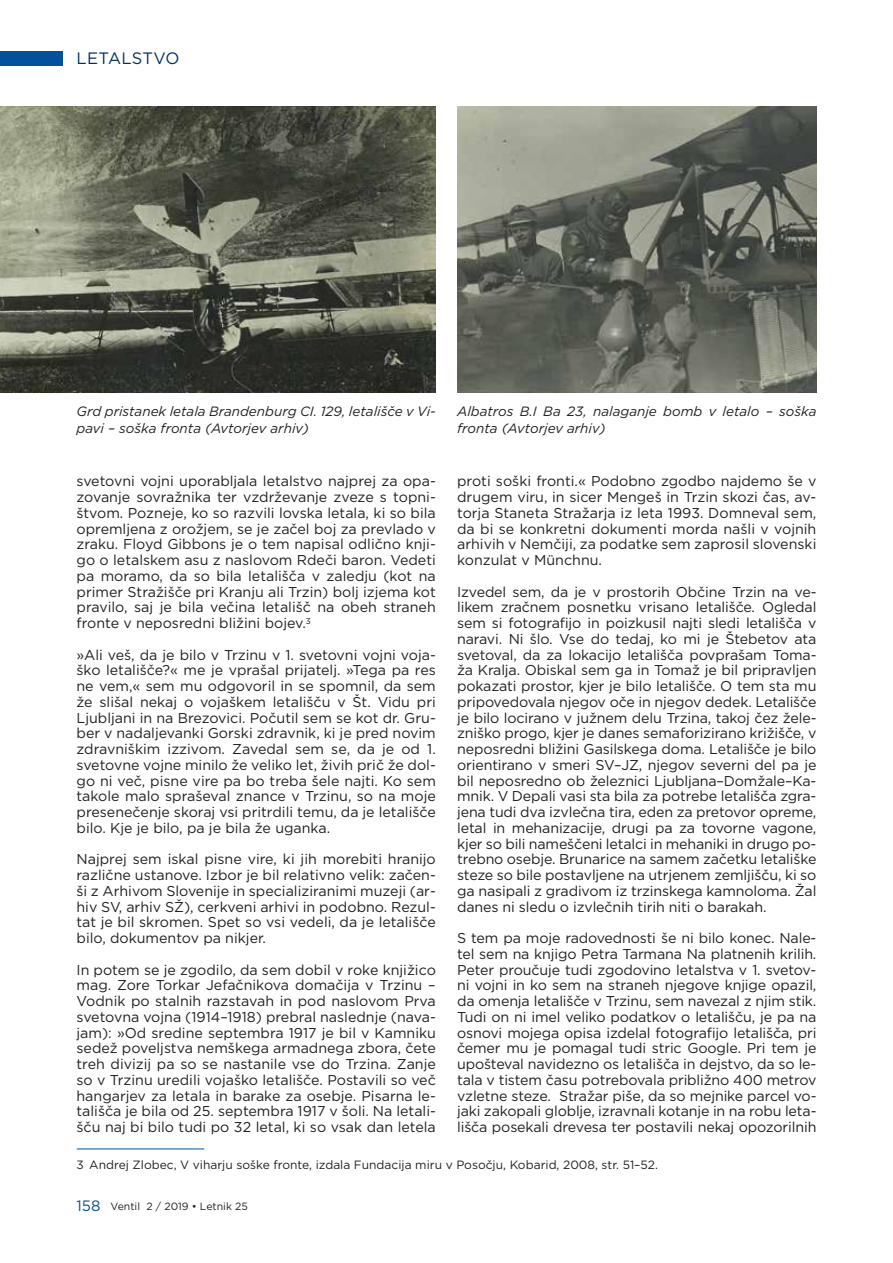
<style>
.page{position:relative;width:893px;height:1263px;background:#fff}
.page>*{position:absolute;margin:0;border:0;box-sizing:border-box;transform-origin:0 0}
.t1{font:16.5px "Gotham";letter-spacing:.02em;color:#002f67}
.t2{font:15px "Gotham";color:#00529c}
.t3{font:14.25px/15.8px "Gotham";color:#231f20;text-align:justify}
.t4{font:italic 13.5px/16.2px "Gotham";color:#231f20}
.t5{font:12px "Gotham";color:#231f20}
.t6{font:10.5px "Gotham";color:#231f20}
</style>
<div class="page">
<div style="left:0;top:51px;width:62px;height:14px;background:#00529c"></div>
<hr style="left:77px;top:1149px;width:127px;height:1px;background:#00529c">
<img style="left:0;top:106px;width:436px;height:287px">
<img style="left:457px;top:106px;width:359px;height:287px">
<p class="t1" style="left:77px;top:48px;width:105px">LETALSTVO</p>
<p class="t4" style="left:77px;top:403px;width:361px">Grd pristanek letala Brandenburg CI. 129, letališče v Vi&shy;pavi – soška fronta (Avtorjev arhiv)</p>
<p class="t4" style="left:457px;top:403px;width:361px">Albatros B.I Ba 23, nalaganje bomb v letalo – soška fronta (Avtorjev arhiv)</p>
<p class="t3" style="left:77px;top:473px;width:361px">svetovni vojni uporabljala letalstvo najprej za opa&shy;zovanje sovražnika ter vzdrževanje zveze s topni&shy;štvom. Pozneje, ko so razvili lovska letala, ki so bila opremljena z orožjem, se je začel boj za prevlado v zraku. Floyd Gibbons je o tem napisal odlično knji&shy;go o letalskem asu z naslovom Rdeči baron. Vedeti pa moramo, da so bila letališča v zaledju (kot na primer Stražišče pri Kranju ali Trzin) bolj izjema kot pravilo, saj je bila večina letališč na obeh straneh fronte v neposredni bližini bojev.<sup>3</sup></p>
<p class="t3" style="left:77px;top:646px;width:361px">»Ali veš, da je bilo v Trzinu v 1. svetovni vojni voja&shy;ško letališče?« me je vprašal prijatelj. »Tega pa res ne vem,« sem mu odgovoril in se spomnil, da sem že slišal nekaj o vojaškem letališču v Št. Vidu pri Ljubljani in na Brezovici. Počutil sem se kot dr. Gru&shy;ber v nadaljevanki Gorski zdravnik, ki je pred novim zdravniškim izzivom. Zavedal sem se, da je od 1. svetovne vojne minilo že veliko let, živih prič že dol&shy;go ni več, pisne vire pa bo treba šele najti. Ko sem takole malo spraševal znance v Trzinu, so na moje presenečenje skoraj vsi pritrdili temu, da je letališče bilo. Kje je bilo, pa je bila že uganka.</p>
<p class="t3" style="left:77px;top:851px;width:361px">Najprej sem iskal pisne vire, ki jih morebiti hranijo različne ustanove. Izbor je bil relativno velik: začen&shy;ši z Arhivom Slovenije in specializiranimi muzeji (ar&shy;hiv SV, arhiv SŽ), cerkveni arhivi in podobno. Rezul&shy;tat je bil skromen. Spet so vsi vedeli, da je letališče bilo, dokumentov pa nikjer.</p>
<p class="t3" style="left:77px;top:961px;width:361px">In potem se je zgodilo, da sem dobil v roke knjižico mag. Zore Torkar Jefačnikova domačija v Trzinu – Vodnik po stalnih razstavah in pod naslovom Prva svetovna vojna (1914–1918) prebral naslednje (nava&shy;jam): »Od sredine septembra 1917 je bil v Kamniku sedež poveljstva nemškega armadnega zbora, čete treh divizij pa so se nastanile vse do Trzina. Zanje so v Trzinu uredili vojaško letališče. Postavili so več hangarjev za letala in barake za osebje. Pisarna le&shy;tališča je bila od 25. septembra 1917 v šoli. Na letali&shy;šču naj bi bilo tudi po 32 letal, ki so vsak dan letela</p>
<p class="t3" style="left:457px;top:473px;width:361px">proti soški fronti.« Podobno zgodbo najdemo še v drugem viru, in sicer Mengeš in Trzin skozi čas, av&shy;torja Staneta Stražarja iz leta 1993. Domneval sem, da bi se konkretni dokumenti morda našli v vojnih arhivih v Nemčiji, za podatke sem zaprosil slovenski konzulat v Münchnu.</p>
<p class="t3" style="left:457px;top:583px;width:361px">Izvedel sem, da je v prostorih Občine Trzin na ve&shy;likem zračnem posnetku vrisano letališče. Ogledal sem si fotografijo in poizkusil najti sledi letališča v naravi. Ni šlo. Vse do tedaj, ko mi je Štebetov ata svetoval, da za lokacijo letališča povprašam Toma&shy;ža Kralja. Obiskal sem ga in Tomaž je bil pripravljen pokazati prostor, kjer je bilo letališče. O tem sta mu pripovedovala njegov oče in njegov dedek. Letališče je bilo locirano v južnem delu Trzina, takoj čez žele&shy;zniško progo, kjer je danes semaforizirano križišče, v neposredni bližini Gasilskega doma. Letališče je bilo orientirano v smeri SV–JZ, njegov severni del pa je bil neposredno ob železnici Ljubljana–Domžale–Ka&shy;mnik. V Depali vasi sta bila za potrebe letališča zgra&shy;jena tudi dva izvlečna tira, eden za pretovor opreme, letal in mehanizacije, drugi pa za tovorne vagone, kjer so bili nameščeni letalci in mehaniki in drugo po&shy;trebno osebje. Brunarice na samem začetku letališke steze so bile postavljene na utrjenem zemljišču, ki so ga nasipali z gradivom iz trzinskega kamnoloma. Žal danes ni sledu o izvlečnih tirih niti o barakah.</p>
<p class="t3" style="left:457px;top:930px;width:361px">S tem pa moje radovednosti še ni bilo konec. Nale&shy;tel sem na knjigo Petra Tarmana Na platnenih krilih.<br>Peter proučuje tudi zgodovino letalstva v 1. svetov&shy;ni vojni in ko sem na straneh njegove knjige opazil, da omenja letališče v Trzinu, sem navezal z njim stik.<br>Tudi on ni imel veliko podatkov o letališču, je pa na osnovi mojega opisa izdelal fotografijo letališča, pri čemer mu je pomagal tudi stric Google. Pri tem je upošteval navidezno os letališča in dejstvo, da so le&shy;tala v tistem času potrebovala približno 400 metrov vzletne steze. Stražar piše, da so mejnike parcel vo&shy;jaki zakopali globlje, izravnali kotanje in na robu leta&shy;lišča posekali drevesa ter postavili nekaj opozorilnih</p>
<p class="t5" style="left:77px;top:1157px;width:583px">3 Andrej Zlobec, V viharju soške fronte, izdala Fundacija miru v Posočju, Kobarid, 2008, str. 51–52.</p>
<p class="t2" style="left:77px;top:1196px;width:26px">158</p>
<p class="t6" style="left:111px;top:1199px;width:139px">Ventil 2 / 2019 • Letnik 25</p>
</div>
